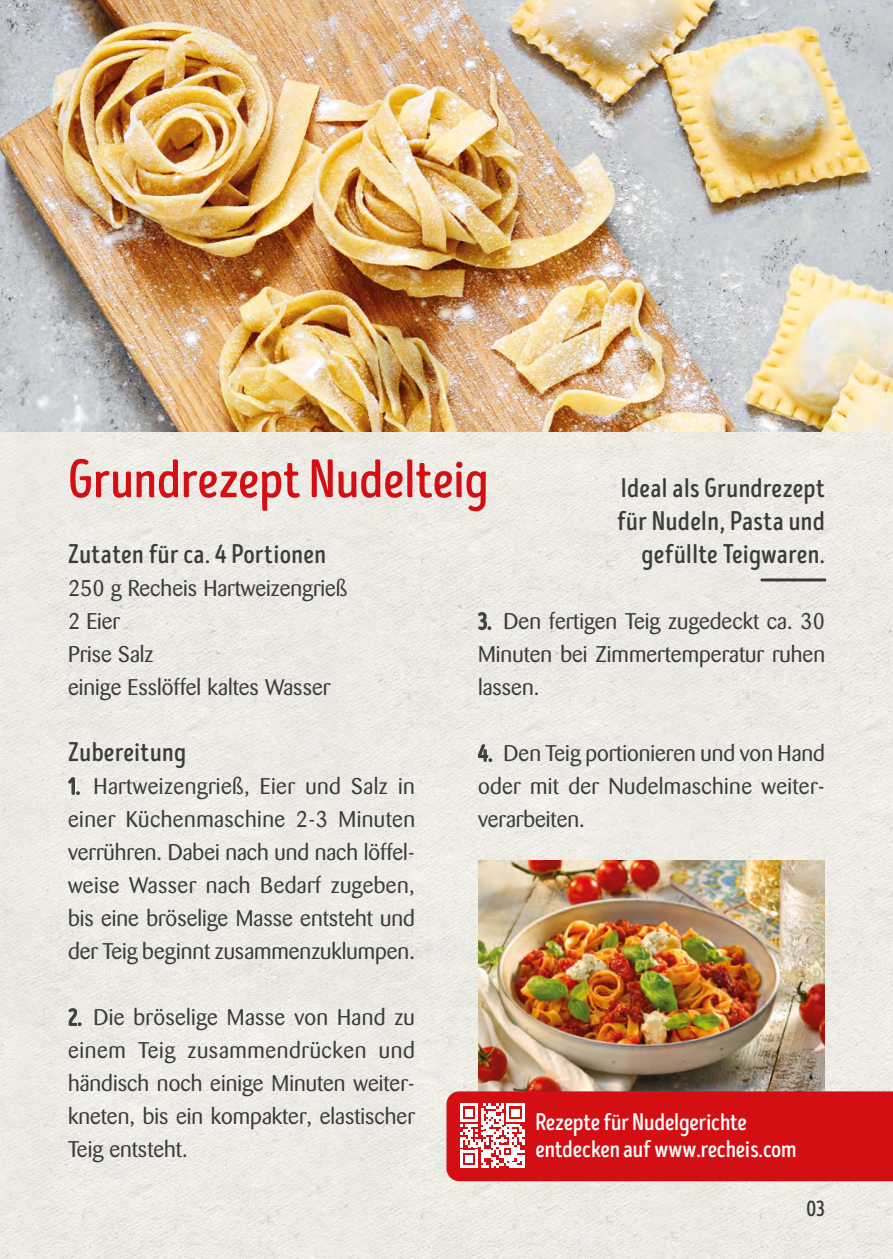
<style>
.page{position:relative;width:893px;height:1259px;background:#fff}
.page>*{position:absolute;margin:0;border:0;box-sizing:border-box;transform-origin:0 0}
.t1{font:54px "Intro Head B Base";letter-spacing:-.005em;color:#d40f14}
.t2{font:27px/33px "Intro Head B Base";letter-spacing:.01em;color:#3c3c3b;text-align:right}
.t3{font:24px/27px "Intro Head B Base";letter-spacing:-.01em;color:#fff}
.t4{font:22.5px/33px "Barmeno";color:#3c3c3b;text-align:justify}
.t5{font:22.5px "Intro Head B Base";color:#3c3c3b}
.s1{font-family:"Intro Head B Base";font-size:24px}
</style>
<div class="page">
<img style="left:0;top:431px;width:893px;height:828px">
<img style="left:478px;top:860px;width:347px;height:231px">
<img style="left:0;top:0;width:893px;height:431px">
<svg style="left:446px;top:1091px;width:447px;height:90px;background:#d62024"></svg>
<hr style="left:762px;top:578px;width:63px;height:3px;background:#3c3c3b">
<h1 class="t1" style="left:68px;top:448px;width:422px">Grundrezept Nudelteig</h1>
<p class="t2" style="left:617px;top:472px;width:209px">Ideal als Grundrezept für Nudeln, Pasta und gefüllte Teigwaren.</p>
<p class="t2" style="left:68px;top:538px;width:259px">Zutaten für ca. 4 Portionen</p>
<p class="t4" style="left:68px;top:572px;width:281px;text-align:left">250 g Recheis Hartweizengrieß<br>2 Eier<br>Prise Salz<br>einige Esslöffel kaltes Wasser</p>
<p class="t4" style="left:478px;top:605px;width:349px"><span class="s1">3.</span> Den fertigen Teig zugedeckt ca. 30<br>Minuten bei Zimmertemperatur ruhen lassen.</p>
<p class="t2" style="left:68px;top:736px;width:120px">Zubereitung</p>
<p class="t4" style="left:68px;top:770px;width:349px"><span class="s1">1.</span> Hartweizengrieß, Eier und Salz in einer Küchenmaschine 2-3 Minuten verrühren. Dabei nach und nach löffel&shy;weise Wasser nach Bedarf zugeben, bis eine bröselige Masse entsteht und der Teig beginnt zusammenzuklumpen.</p>
<p class="t4" style="left:68px;top:1001px;width:348px"><span class="s1">2.</span> Die bröselige Masse von Hand zu einem Teig zusammendrücken und händisch noch einige Minuten weiter&shy;kneten, bis ein kompakter, elastischer Teig entsteht.</p>
<p class="t4" style="left:478px;top:737px;width:348px"><span class="s1">4.</span> Den Teig portionieren und von Hand oder mit der Nudelmaschine weiter&shy;verarbeiten.</p>
<p class="t3" style="left:535px;top:1108px;width:263px">Rezepte für Nudelgerichte entdecken auf www.recheis.com</p>
<p class="t5" style="left:807px;top:1196px;width:20px">03</p>
</div>
